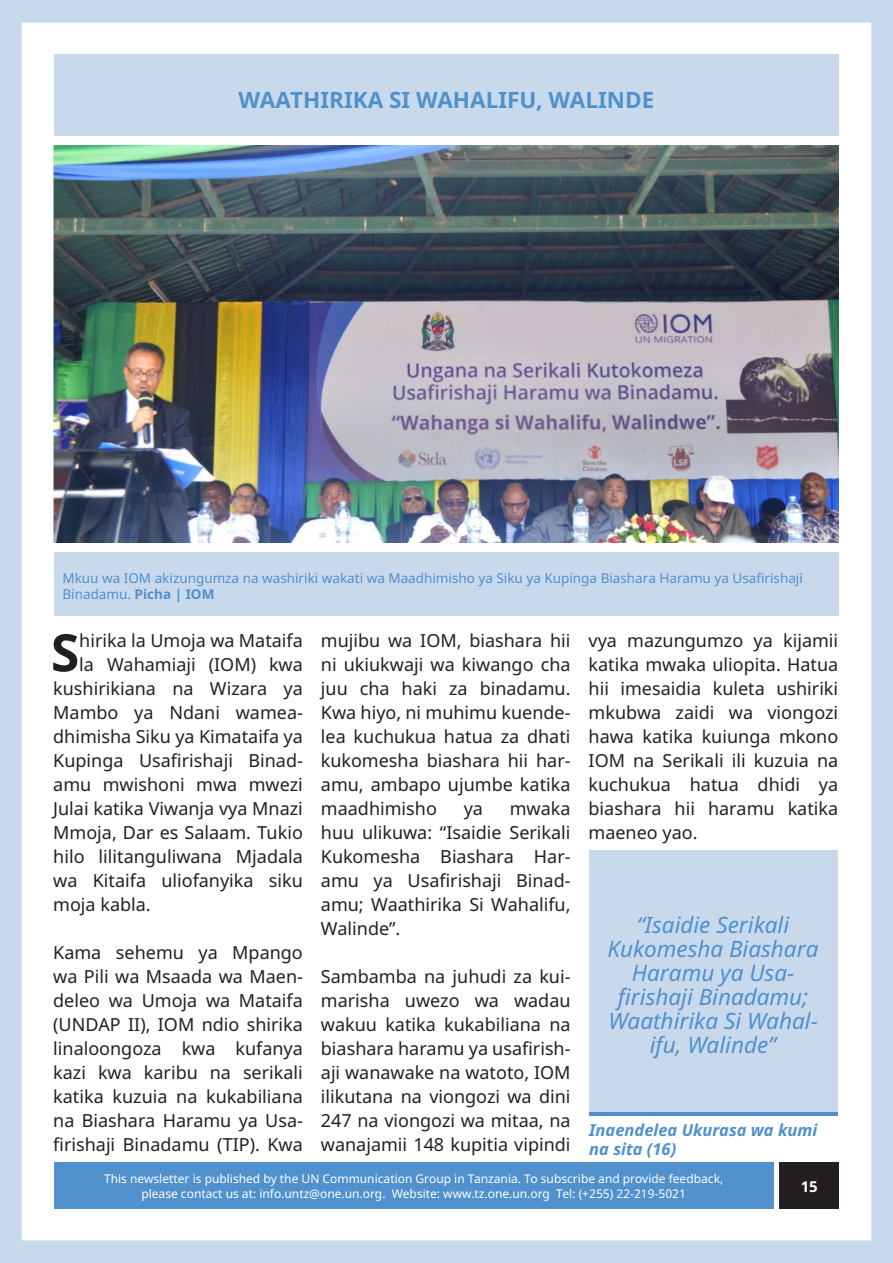
<style>
.page{position:relative;width:893px;height:1263px;background:#fff}
.page>*{position:absolute;margin:0;border:0;box-sizing:border-box;transform-origin:0 0}
.Big_Cap{font:700 51.6px "Noto Sans";color:#231f20}
.t1{font:italic 22.5px/24px "Noto Sans";color:#5090cc;text-align:center}
.t2{font:700 22.5px "Noto Sans";color:#5091cd}
.Big_Cap-2{font:18px/24px "Noto Sans";color:#231f20;text-align:justify}
.t3{font:italic 700 16.5px/19.8px "Noto Sans";color:#5090cc}
.t4{font:700 15px "Noto Sans";color:#fff}
.t5{font:13.5px/16.5px "Noto Sans";color:#5090cc}
.t6{font:12px/14.4px "Noto Sans";color:#fff;text-align:center}
.s1{font-weight:700}
</style>
<div class="page">
<div style="left:54px;top:1162px;width:719px;height:47px;background:#5090cc"></div>
<div style="left:780px;top:1162px;width:59px;height:47px;background:#231f20"></div>
<div style="left:0;top:0;width:893px;height:1263px;border:22px solid #c8d9eb"></div>
<div style="left:54px;top:54px;width:785px;height:82px;background:#c8d9eb"></div>
<img style="left:53px;top:146px;width:785px;height:396px">
<div style="left:54px;top:552px;width:785px;height:63px;background:#c8d9eb"></div>
<div style="left:589px;top:850px;width:248px;height:263px;background:#c8d9eb"></div>
<hr style="left:589px;top:1112px;width:248px;height:3px;background:#5091cd">
<p class="t2" style="left:239px;top:84px;width:417px">WAATHIRIKA SI WAHALIFU, WALINDE</p>
<p class="t5" style="left:63px;top:569px;width:742px">Mkuu wa IOM akizungumza na washiriki wakati wa Maadhimisho ya Siku ya Kupinga Biashara Haramu ya Usafirishaji<br>Binadamu. <span class="s1">Picha | IOM</span></p>
<p class="Big_Cap" style="left:51px;top:616px;width:30px">S</p>
<p class="Big_Cap-2" style="left:79px;top:628px;width:225px">hirika la Umoja wa Mataifa</p>
<p class="Big_Cap-2" style="left:79px;top:652px;width:225px">la Wahamiaji (IOM) kwa</p>
<p class="Big_Cap-2" style="left:53px;top:676px;width:251px">kushirikiana na Wizara ya</p>
<p class="Big_Cap-2" style="left:53px;top:700px;width:251px">Mambo ya Ndani wamea-</p>
<p class="Big_Cap-2" style="left:53px;top:724px;width:251px">dhimisha Siku ya Kimataifa ya</p>
<p class="Big_Cap-2" style="left:53px;top:748px;width:251px">Kupinga Usafirishaji Binad-</p>
<p class="Big_Cap-2" style="left:53px;top:772px;width:251px">amu mwishoni mwa mwezi</p>
<p class="Big_Cap-2" style="left:53px;top:796px;width:251px">Julai katika Viwanja vya Mnazi</p>
<p class="Big_Cap-2" style="left:53px;top:820px;width:251px">Mmoja, Dar es Salaam. Tukio</p>
<p class="Big_Cap-2" style="left:53px;top:844px;width:251px">hilo lilitanguliwana Mjadala</p>
<p class="Big_Cap-2" style="left:53px;top:868px;width:251px">wa Kitaifa uliofanyika siku</p>
<p class="Big_Cap-2" style="left:53px;top:892px;width:99px">moja kabla.</p>
<p class="Big_Cap-2" style="left:53px;top:940px;width:251px">Kama sehemu ya Mpango wa Pili wa Msaada wa Maen&shy;deleo wa Umoja wa Mataifa (UNDAP II), IOM ndio shirika linaloongoza kwa kufanya kazi kwa karibu na serikali katika kuzuia na kukabiliana na Biashara Haramu ya Usa&shy;firishaji Binadamu (TIP). Kwa</p>
<p class="Big_Cap-2" style="left:321px;top:628px;width:251px">mujibu wa IOM, biashara hii ni ukiukwaji wa kiwango cha juu cha haki za binadamu.<br>Kwa hiyo, ni muhimu kuende&shy;lea kuchukua hatua za dhati kukomesha biashara hii har&shy;amu, ambapo ujumbe katika maadhimisho</p>
<p class="Big_Cap-2" style="left:321px;top:796px;width:251px;text-indent:189px">mwaka huu ulikuwa: “Isaidie Serikali Kukomesha Biashara Har&shy;amu ya Usafirishaji Binad&shy;amu; Waathirika Si Wahalifu, Walinde”.</p>
<p class="Big_Cap-2" style="left:321px;top:964px;width:251px">Sambamba na juhudi za kui&shy;marisha uwezo wa wadau wakuu katika kukabiliana na biashara haramu ya usafirish&shy;aji wanawake na watoto, IOM ilikutana na viongozi wa dini 247 na viongozi wa mitaa, na wanajamii 148 kupitia vipindi</p>
<p class="Big_Cap-2" style="left:464px;top:796px;width:21px">ya</p>
<p class="Big_Cap-2" style="left:589px;top:628px;width:251px">vya mazungumzo ya kijamii katika mwaka uliopita. Hatua hii imesaidia kuleta ushiriki mkubwa zaidi wa viongozi hawa katika kuiunga mkono IOM na Serikali ili kuzuia na kuchukua hatua dhidi ya biashara hii haramu katika maeneo yao.</p>
<p class="t1" style="left:637px;top:913px;width:154px">“Isaidie Serikali</p>
<p class="t1" style="left:608px;top:937px;width:212px">Kukomesha Biashara<br>Haramu ya Usa&shy;firishaji Binadamu;<br>Waathirika Si Wahal&shy;ifu, Walinde”</p>
<p class="t3" style="left:589px;top:1119px;width:229px">Inaendelea Ukurasa wa kumi na sita (16)</p>
<p class="t6" style="left:104px;top:1171px;width:621px">This newsletter is published by the UN Communication Group in Tanzania. To subscribe and provide feedback, please contact us at: info.untz@one.un.org. Website: www.tz.one.un.org Tel: (+255) 22-219-5021</p>
<p class="t4" style="left:801px;top:1176px;width:19px">15</p>
</div>
